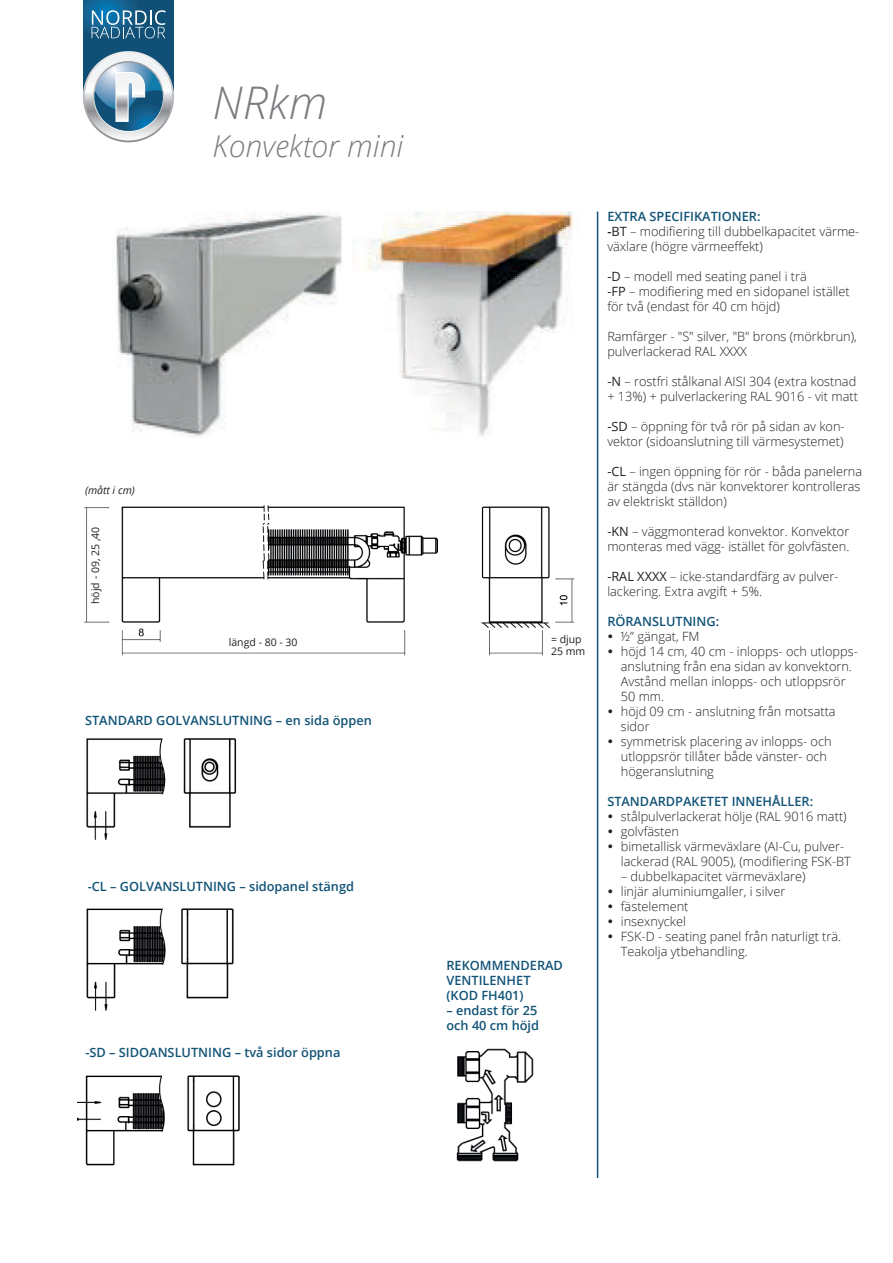
<style>
.page{position:relative;width:893px;height:1263px;background:#fff}
.page>*{position:absolute;margin:0;border:0;box-sizing:border-box;transform-origin:0 0}
.t1{font:italic 300 45px "Open Sans";color:#7a7c7f}
.t2{font:italic 300 30px "Open Sans";color:#7a7c7f}
.t3{font:300 12.75px "Open Sans";color:#231f20}
.t4{font:600 12.75px "Open Sans";color:#115377}
.t5{font:10.5px/12px "Open Sans";color:#231f20}
.t6{font:italic 10.5px "Open Sans";color:#231f20}
.s1{font-weight:600}
.s2{font-weight:400}
</style>
<div class="page">
<img style="left:116px;top:212px;width:483px;height:226px">
<svg style="left:83px;top:0;width:91px;height:90px;background:#11547d"></svg>
<svg style="left:83px;top:51px;width:91px;height:91px"></svg>
<svg style="left:85px;top:53px;width:87px;height:88px"></svg>
<svg style="left:93px;top:61px;width:71px;height:71px"></svg>
<svg style="left:94px;top:63px;width:69px;height:68px"></svg>
<svg style="left:92px;top:72px;width:75px;height:65px"></svg>
<svg style="left:92px;top:10px;width:74px;height:28px;background:#4980a1"></svg>
<hr style="left:597px;top:212px;width:1px;height:966px;background:#115377">
<img style="left:84px;top:505px;width:491px;height:151px">
<img style="left:86px;top:738px;width:151px;height:102px">
<img style="left:86px;top:908px;width:148px;height:103px">
<img style="left:78px;top:1075px;width:162px;height:91px">
<img style="left:456px;top:1048px;width:78px;height:114px">
<p class="t1" style="left:213px;top:72px;width:116px">NRkm</p>
<p class="t2" style="left:213px;top:125px;width:192px">Konvektor mini</p>
<p class="t6" style="left:85px;top:483px;width:51px">(mått i cm)</p>
<p class="t5" style="left:89px;top:604px;width:79px;rotate:-90deg">höjd - 09, 25 ,40</p>
<p class="t5" style="left:229px;top:636px;width:70px">längd - 80 - 30</p>
<p class="t4" style="left:85px;top:711px;width:288px">STANDARD GOLVANSLUTNING – en sida öppen</p>
<p class="t4" style="left:88px;top:877px;width:268px">-CL – GOLVANSLUTNING – sidopanel stängd</p>
<p class="t4" style="left:85px;top:1043px;width:256px">-SD – SIDOANSLUTNING – två sidor öppna</p>
<p class="t5" style="left:551px;top:633px;width:36px">= djup<br>25 mm</p>
<p class="t4" style="left:446px;top:957px;width:118px">REKOMMENDERAD</p>
<p class="t4" style="left:446px;top:972px;width:86px">VENTILENHET</p>
<p class="t4" style="left:446px;top:987px;width:79px">(KOD FH401)</p>
<p class="t4" style="left:446px;top:1002px;width:92px">– endast för 25</p>
<p class="t4" style="left:446px;top:1017px;width:94px">och 40 cm höjd</p>
<p class="t4" style="left:607px;top:208px;width:155px">EXTRA SPECIFIKATIONER:</p>
<p class="t3" style="left:607px;top:223px;width:254px"><span class="s1">-</span><span class="s2">BT</span> – modifiering till dubbelkapacitet värme-</p>
<p class="t3" style="left:607px;top:238px;width:157px">växlare (högre värmeeffekt)</p>
<p class="t3" style="left:607px;top:268px;width:201px"><span class="s2">-D</span> – modell med seating panel i trä</p>
<p class="t3" style="left:607px;top:283px;width:244px"><span class="s2">-FP</span> – modifiering med en sidopanel istället</p>
<p class="t3" style="left:607px;top:298px;width:174px">för två (endast för 40 cm höjd)</p>
<p class="t3" style="left:607px;top:328px;width:251px">Ramfärger - "S" silver, "B" brons (mörkbrun),</p>
<p class="t3" style="left:607px;top:343px;width:141px">pulverlackerad RAL XXXX</p>
<p class="t3" style="left:607px;top:373px;width:250px"><span class="s2">-N</span> – rostfri stålkanal AISI 304 (extra kostnad</p>
<p class="t3" style="left:607px;top:388px;width:252px">+ 13%) + pulverlackering RAL 9016 - vit matt</p>
<p class="t3" style="left:607px;top:418px;width:239px"><span class="s2">-SD</span> – öppning för två rör på sidan av kon-</p>
<p class="t3" style="left:607px;top:433px;width:238px">vektor (sidoanslutning till värmesystemet)</p>
<p class="t3" style="left:607px;top:463px;width:256px"><span class="s2">-CL</span> – ingen öppning för rör - båda panelerna</p>
<p class="t3" style="left:607px;top:478px;width:255px">är stängda (dvs när konvektorer kontrolleras</p>
<p class="t3" style="left:607px;top:493px;width:121px">av elektriskt ställdon)</p>
<p class="t3" style="left:607px;top:523px;width:244px"><span class="s2">-KN</span> – väggmonterad konvektor. Konvektor</p>
<p class="t3" style="left:607px;top:538px;width:244px">monteras med vägg- istället för golvfästen.</p>
<p class="t3" style="left:607px;top:568px;width:233px"><span class="s2">-RAL XXXX</span> – icke-standardfärg av pulver-</p>
<p class="t3" style="left:607px;top:583px;width:156px">lackering. Extra avgift + 5%.</p>
<p class="t4" style="left:607px;top:613px;width:113px">RÖRANSLUTNING:</p>
<p class="t3" style="left:607px;top:628px;width:94px">• ½” gängat, FM</p>
<p class="t3" style="left:607px;top:643px;width:252px">• höjd 14 cm, 40 cm - inlopps- och utlopps-</p>
<p class="t3" style="left:621px;top:658px;width:233px">anslutning från ena sidan av konvektorn.</p>
<p class="t3" style="left:621px;top:673px;width:226px">Avstånd mellan inlopps- och utloppsrör</p>
<p class="t3" style="left:621px;top:688px;width:45px">50 mm.</p>
<p class="t3" style="left:607px;top:703px;width:230px">• höjd 09 cm - anslutning från motsatta</p>
<p class="t3" style="left:621px;top:718px;width:30px">sidor</p>
<p class="t3" style="left:607px;top:733px;width:226px">• symmetrisk placering av inlopps- och</p>
<p class="t3" style="left:621px;top:748px;width:208px">utloppsrör tillåter både vänster- och</p>
<p class="t3" style="left:621px;top:763px;width:95px">högeranslutning</p>
<p class="t4" style="left:607px;top:793px;width:207px">STANDARDPAKETET INNEHÅLLER:</p>
<p class="t3" style="left:607px;top:808px;width:241px">• stålpulverlackerat hölje (RAL 9016 matt)</p>
<p class="t3" style="left:607px;top:823px;width:73px">• golvfästen</p>
<p class="t3" style="left:607px;top:838px;width:238px">• bimetallisk värmeväxlare (AI-Cu, pulver-</p>
<p class="t3" style="left:621px;top:853px;width:231px">lackerad (RAL 9005), (modifiering FSK-BT</p>
<p class="t3" style="left:621px;top:868px;width:186px">– dubbelkapacitet värmeväxlare)</p>
<p class="t3" style="left:607px;top:883px;width:180px">• linjär aluminiumgaller, i silver</p>
<p class="t3" style="left:607px;top:898px;width:83px">• fästelement</p>
<p class="t3" style="left:607px;top:913px;width:80px">• insexnyckel</p>
<p class="t3" style="left:607px;top:928px;width:235px">• FSK-D - seating panel från naturligt trä.</p>
<p class="t3" style="left:621px;top:943px;width:129px">Teakolja ytbehandling.</p>
</div>
